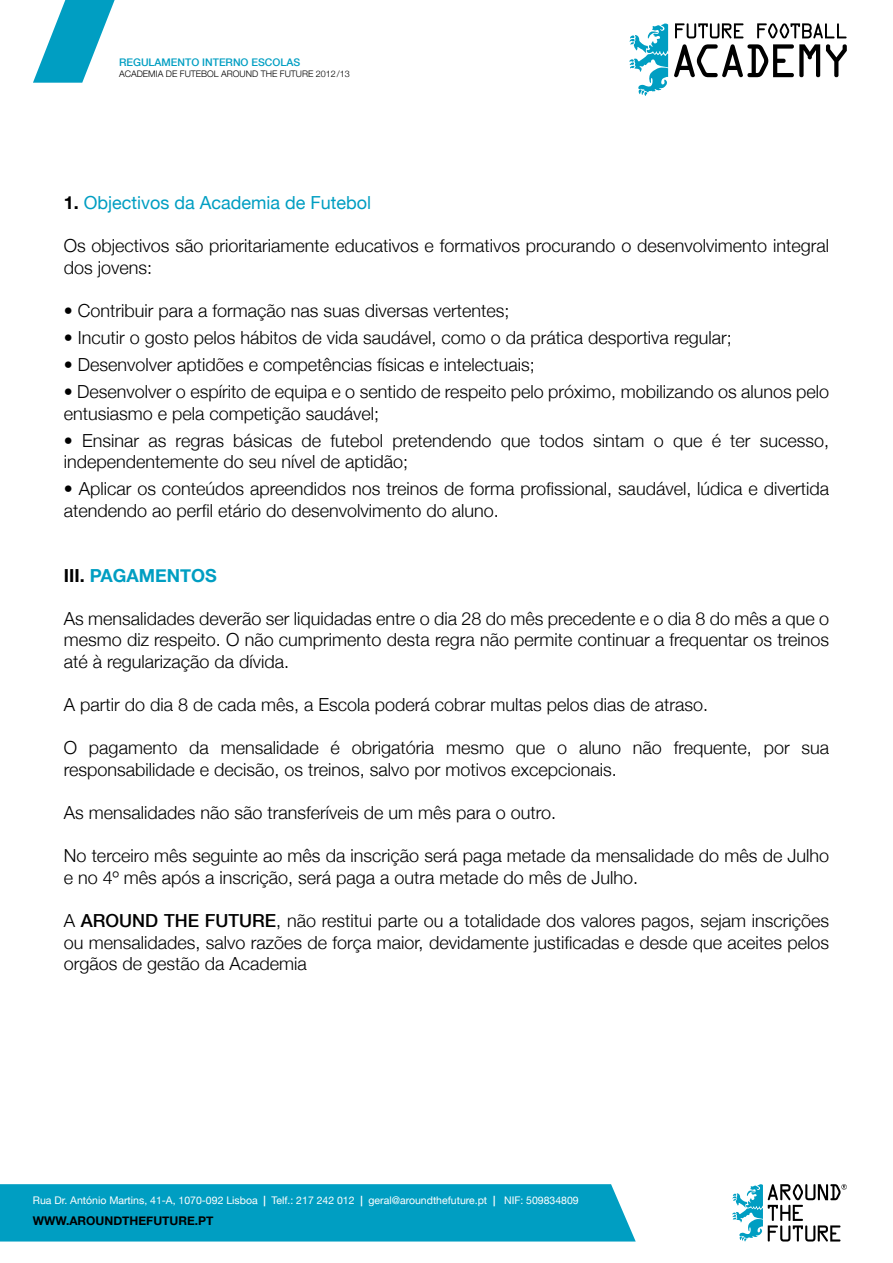
<style>
.page{position:relative;width:893px;height:1263px;background:#fff}
.page>*{position:absolute;margin:0;border:0;box-sizing:border-box;transform-origin:0 0}
.t1{font:300 18px/21.6px "Helvetica Neue";color:#000}
.t2{font:18px "Helvetica Neue";color:#009ec2}
.t3{font:700 18px "Helvetica Neue";color:#009ec2}
.t4{font:700 12px "Helvetica Neue";color:#000}
.t5{font:10.5px "Helvetica Neue";color:#fff}
.t6{font:500 10.5px "Helvetica Neue";color:#009ec2}
.t7{font:300 9px "Helvetica Neue";color:#000}
.s1{font-weight:700;color:#000}
.s2{color:#000}
.s3{font-weight:500}
.s4{font-weight:700}
</style>
<div class="page">
<svg style="left:732px;top:1184px;width:115px;height:58px"></svg>
<svg style="left:629px;top:23px;width:39px;height:73px"></svg>
<svg style="left:675px;top:23px;width:68px;height:15px"></svg>
<svg style="left:757px;top:23px;width:90px;height:15px"></svg>
<svg style="left:674px;top:44px;width:146px;height:33px"></svg>
<svg style="left:826px;top:44px;width:21px;height:33px"></svg>
<svg style="left:33px;top:0;width:82px;height:83px"></svg>
<div style="left:0;top:1184px;width:636px;height:57px;background:#009ec2"></div>
<p class="t6" style="left:119px;top:56px;width:183px">REGULAMENTO INTERNO ESCOLAS</p>
<p class="t7" style="left:119px;top:68px;width:232px">Academia de Futebol Around The Future 2012/13</p>
<p class="t2" style="left:64px;top:192px;width:309px"><span class="s1">1.</span> Objectivos da Academia de Futebol</p>
<p class="t1" style="left:64px;top:235px;width:767px">Os objectivos são prioritariamente educativos e formativos procurando o desenvolvimento integral dos jovens:</p>
<p class="t1" style="left:64px;top:299px;width:447px">• Contribuir para a formação nas suas diversas vertentes;</p>
<p class="t1" style="left:64px;top:326px;width:669px">• Incutir o gosto pelos hábitos de vida saudável, como o da prática desportiva regular;</p>
<p class="t1" style="left:64px;top:353px;width:473px">• Desenvolver aptidões e competências físicas e intelectuais;</p>
<p class="t1" style="left:64px;top:380px;width:767px">• Desenvolver o espírito de equipa e o sentido de respeito pelo próximo, mobilizando os alunos pelo entusiasmo e pela competição saudável;</p>
<p class="t1" style="left:64px;top:429px;width:767px">• Ensinar as regras básicas de futebol pretendendo que todos sintam o que é ter sucesso, independentemente do seu nível de aptidão;</p>
<p class="t1" style="left:64px;top:478px;width:767px">• Aplicar os conteúdos apreendidos nos treinos de forma profissional, saudável, lúdica e divertida atendendo ao perfil etário do desenvolvimento do aluno.</p>
<p class="t3" style="left:64px;top:564px;width:105px"><span class="s2">III.</span> PAGAMENTO</p>
<p class="t3" style="left:205px;top:564px;width:13px">S</p>
<p class="t1" style="left:64px;top:607px;width:767px;text-align:justify">As mensalidades deverão ser liquidadas entre o dia 28 do mês precedente e o dia 8 do mês a que o mesmo diz respeito. O não cumprimento desta regra não permite continuar a frequentar os treinos até à regularização da dívida.</p>
<p class="t1" style="left:64px;top:694px;width:646px">A partir do dia 8 de cada mês, a Escola poderá cobrar multas pelos dias de atraso.</p>
<p class="t1" style="left:64px;top:737px;width:767px">O pagamento da mensalidade é obrigatória mesmo que o aluno não frequente, por sua responsabilidade e decisão, os treinos, salvo por motivos excepcionais.</p>
<p class="t1" style="left:64px;top:802px;width:494px">As mensalidades não são transferíveis de um mês para o outro.</p>
<p class="t1" style="left:64px;top:845px;width:767px">No terceiro mês seguinte ao mês da inscrição será paga metade da mensalidade do mês de Julho e no 4º mês após a inscrição, será paga a outra metade do mês de Julho.</p>
<p class="t1" style="left:64px;top:910px;width:767px;text-align:justify">A <span class="s3">AROUND THE FUTURE</span>, não restitui parte ou a totalidade dos valores pagos, sejam inscrições ou mensalidades, salvo razões de força maior, devidamente justificadas e desde que aceites pelos orgãos de gestão da Academia</p>
<p class="t5" style="left:33px;top:1194px;width:547px">Rua Dr. António Martins, 41-A, 1070-092 Lisboa <span class="s4">|</span> Telf.: 217 242 012 <span class="s4">|</span> geral@aroundthefuture.pt <span class="s4">|</span> NIF: 509834809</p>
<p class="t4" style="left:33px;top:1213px;width:182px">WWW.AROUNDTHEFUTURE.PT</p>
</div>
